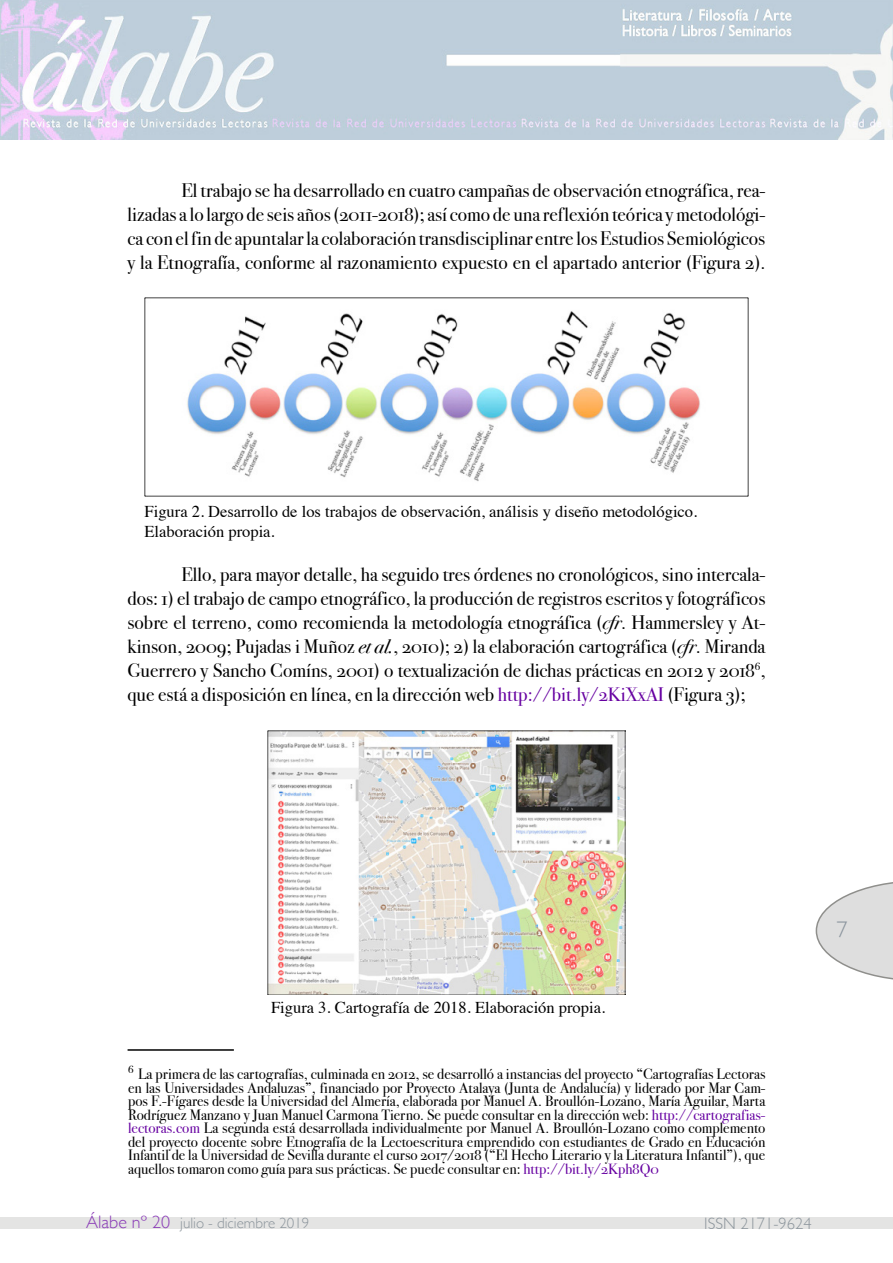
<style>
.page{position:relative;width:893px;height:1263px;background:#fff}
.page>*{position:absolute;margin:0;border:0;box-sizing:border-box;transform-origin:0 0}
.t1{font:300 22.5px "Gill Sans";color:#8a949d}
.t2{font:19.5px/24px "Bodoni Svty Two OSITCTT Book";color:#000;text-align:justify}
.t3{font:16.5px/19.8px "Times";color:#000}
.t4{font:300 16.5px "Gill Sans";color:#8c959c}
.t5{font:15px/13.5px "Bodoni Svty Two OSITCTT Book";color:#000;text-align:justify}
.t6{font:300 15px "Gill Sans";color:#8c959c}
.s1{font-family:"Bodoni Svty Two OSITCTT Book It"}
.s2{color:#6600a1}
.s3{font-size:18px;color:#893ab6}
</style>
<div class="page">
<svg style="left:816px;top:882px;width:77px;height:98px"></svg>
<img style="left:0;top:0;width:893px;height:139px">
<div style="left:0;top:1218px;width:893px;height:11px;background:#e4e4e3"></div>
<img style="left:145px;top:298px;width:603px;height:198px">
<hr style="left:128px;top:1049px;width:106px;height:2px;background:#000">
<img style="left:268px;top:731px;width:357px;height:264px">
<p class="t2" style="left:128px;top:178px;width:639px;text-indent:54px">El trabajo se ha desarrollado en cuatro campañas de observación etnográfica, rea&shy;lizadas a lo largo de seis años (2011-2018); así como de una reflexión teórica y metodológi&shy;ca con el fin de apuntalar la colaboración transdisciplinar entre los Estudios Semiológicos y la Etnografía, conforme al razonamiento expuesto en el apartado anterior (Figura 2).</p>
<p class="t3" style="left:145px;top:500px;width:554px">Figura 2. Desarrollo de los trabajos de observación, análisis y diseño metodológico.<br>Elaboración propia.</p>
<p class="t2" style="left:128px;top:562px;width:639px;text-indent:54px">Ello, para mayor detalle, ha seguido tres órdenes no cronológicos, sino intercala&shy;dos: 1) el trabajo de campo etnográfico, la producción de registros escritos y fotográficos sobre el terreno, como recomienda la metodología etnográfica (<span class="s1">cfr</span>. Hammersley y At&shy;kinson, 2009; Pujadas i Muñoz <span class="s1">et al.</span>, 2010); 2) la elaboración cartográfica (<span class="s1">cfr</span>. Miranda Guerrero y Sancho Comíns, 2001) o textualización de dichas prácticas en 2012 y 2018<sup>6</sup>, que está a disposición en línea, en la dirección web <span class="s2">http://bit.ly/2KiXxAI</span> (Figura 3);</p>
<p class="t3" style="left:271px;top:996px;width:336px">Figura 3. Cartografía de 2018. Elaboración propia.</p>
<p class="t5" style="left:128px;top:1067px;width:639px"><sup>6</sup> La primera de las cartografías, culminada en 2012, se desarrolló a instancias del proyecto “Cartografías Lectoras en las Universidades Andaluzas”, financiado por Proyecto Atalaya (Junta de Andalucía) y liderado por Mar Cam&shy;pos F.-Fígares desde la Universidad del Almería, elaborada por Manuel A. Broullón-Lozano, María Aguilar, Marta Rodríguez Manzano y Juan Manuel Carmona Tierno. Se puede consultar en la dirección web: <span class="s2">http://cartografias&shy;lectoras.com</span> La segunda está desarrollada individualmente por Manuel A. Broullón-Lozano como complemento del proyecto docente sobre Etnografía de la Lectoescritura emprendido con estudiantes de Grado en Educación Infantil de la Universidad de Sevilla durante el curso 2017/2018 (“El Hecho Literario y la Literatura Infantil”), que aquellos tomaron como guía para sus prácticas. Se puede consultar en: <span class="s2">http://bit.ly/2Kph8Q0</span></p>
<p class="t6" style="left:86px;top:1211px;width:225px"><span class="s3">Álabe nº 20</span> julio - diciembre 2019</p>
<p class="t4" style="left:704px;top:1211px;width:109px">ISSN 2171-9624</p>
<h1 class="t1" style="left:837px;top:912px;width:13px">7</h1>
</div>
